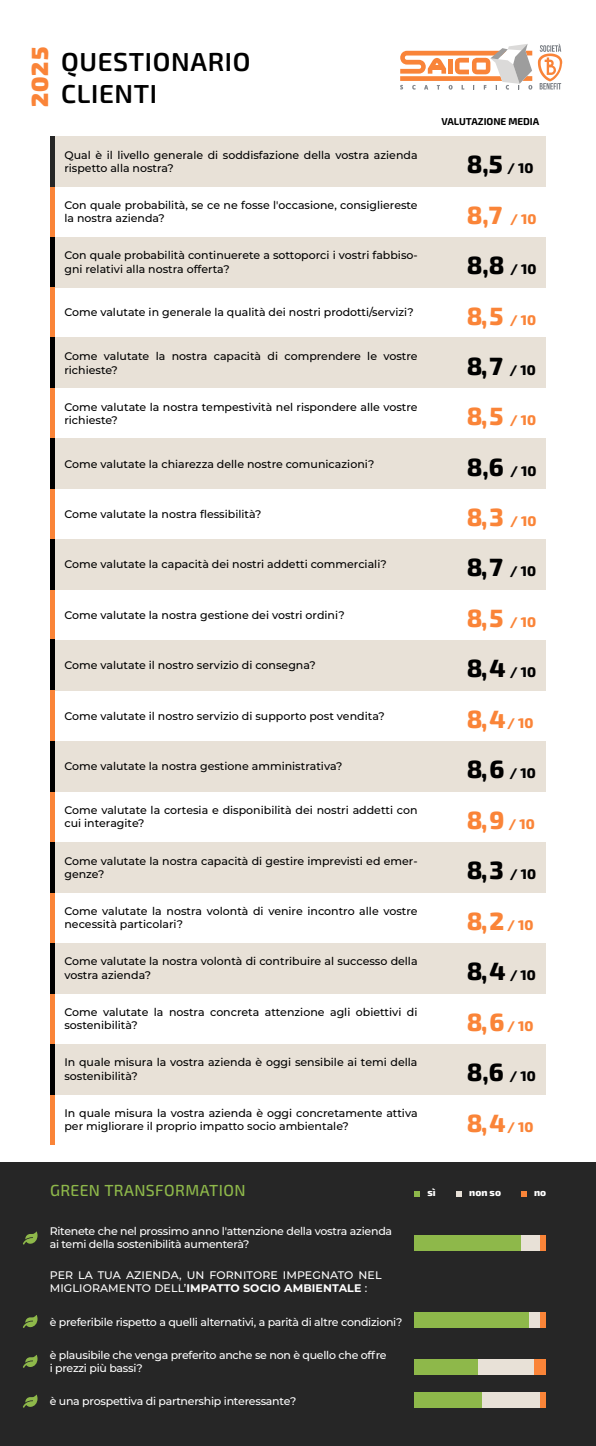
<style>
.page{position:relative;width:596px;height:1446px;background:#fff}
.page>*{position:absolute;margin:0;border:0;box-sizing:border-box;transform-origin:0 0}
.t1{font:26px/32.5px "Exo 2";letter-spacing:.025em;color:#000}
.t2{font:25px/50.4px "Exo 2";color:#000}
.t3{font:25px "Exo 2";color:#fa8438}
.t4{font:23.4px "Exo 2";color:#fa8438}
.t5{font:16px "Exo 2";letter-spacing:.025em;color:#8eb84a}
.t6{font:500 11px/13.2px "Montserrat";color:#000}
.t7{font:500 11px/13.2px "Montserrat";letter-spacing:-.025em;color:#fff}
.t8{font:500 11px/13.2px "Montserrat";letter-spacing:.01em;color:#fff}
.t9{font:700 10px "Exo 2";color:#000}
.t10{font:10px "Exo 2";color:#fff}
.s1{font-size:14px}
.s2{color:#fa8438}
.s3{font-size:14px;color:#fa8438}
.s4{font-weight:700}
</style>
<div class="page">
<div style="left:0;top:1162px;width:595px;height:284px;background:#262626"></div>
<div style="left:50px;top:136px;width:495px;height:50px;background:#e8e1d7"></div>
<div style="left:50px;top:237px;width:495px;height:50px;background:#e8e1d7"></div>
<div style="left:50px;top:338px;width:495px;height:50px;background:#e8e1d7"></div>
<div style="left:50px;top:438px;width:495px;height:51px;background:#e8e1d7"></div>
<div style="left:50px;top:539px;width:495px;height:51px;background:#e8e1d7"></div>
<div style="left:50px;top:640px;width:495px;height:51px;background:#e8e1d7"></div>
<div style="left:50px;top:741px;width:495px;height:50px;background:#e8e1d7"></div>
<div style="left:50px;top:842px;width:495px;height:50px;background:#e8e1d7"></div>
<div style="left:50px;top:943px;width:495px;height:50px;background:#e8e1d7"></div>
<div style="left:50px;top:1043px;width:495px;height:51px;background:#e8e1d7"></div>
<hr style="left:50px;top:237px;width:4px;height:50px;background:#000">
<hr style="left:50px;top:186px;width:4px;height:51px;background:#fa8438">
<hr style="left:50px;top:287px;width:4px;height:51px;background:#fa8438">
<hr style="left:50px;top:388px;width:4px;height:50px;background:#fa8438">
<hr style="left:50px;top:489px;width:4px;height:50px;background:#fa8438">
<hr style="left:50px;top:590px;width:4px;height:50px;background:#fa8438">
<hr style="left:50px;top:690px;width:4px;height:51px;background:#fa8438">
<hr style="left:50px;top:791px;width:4px;height:51px;background:#fa8438">
<hr style="left:50px;top:892px;width:4px;height:51px;background:#fa8438">
<hr style="left:50px;top:993px;width:4px;height:50px;background:#fa8438">
<hr style="left:50px;top:1094px;width:4px;height:50px;background:#fa8438">
<hr style="left:50px;top:338px;width:4px;height:50px;background:#000">
<hr style="left:50px;top:438px;width:4px;height:51px;background:#000">
<hr style="left:50px;top:539px;width:4px;height:51px;background:#000">
<hr style="left:50px;top:639px;width:4px;height:51px;background:#000">
<hr style="left:50px;top:741px;width:4px;height:50px;background:#000">
<hr style="left:50px;top:842px;width:4px;height:50px;background:#000">
<hr style="left:50px;top:943px;width:4px;height:50px;background:#000">
<hr style="left:50px;top:1043px;width:4px;height:51px;background:#000">
<hr style="left:50px;top:136px;width:4px;height:50px;background:#262626">
<svg style="left:23px;top:1231px;width:14px;height:13px"></svg>
<svg style="left:23px;top:1355px;width:14px;height:13px"></svg>
<svg style="left:23px;top:1315px;width:14px;height:13px"></svg>
<svg style="left:23px;top:1394px;width:14px;height:13px"></svg>
<svg style="left:414px;top:1191px;width:5px;height:5px"></svg>
<svg style="left:456px;top:1191px;width:5px;height:5px"></svg>
<svg style="left:521px;top:1191px;width:5px;height:5px"></svg>
<svg style="left:400px;top:44px;width:162px;height:46px"></svg>
<div style="left:414px;top:1235px;width:107px;height:15px;background:#8eb84a"></div>
<div style="left:521px;top:1235px;width:24px;height:15px;background:#e8e1d7"></div>
<div style="left:414px;top:1313px;width:114px;height:15px;background:#8eb84a"></div>
<div style="left:528px;top:1313px;width:17px;height:15px;background:#e8e1d7"></div>
<div style="left:414px;top:1359px;width:63px;height:15px;background:#8eb84a"></div>
<div style="left:477px;top:1359px;width:57px;height:15px;background:#e8e1d7"></div>
<div style="left:414px;top:1392px;width:68px;height:15px;background:#8eb84a"></div>
<div style="left:482px;top:1392px;width:58px;height:15px;background:#e8e1d7"></div>
<div style="left:539px;top:1235px;width:6px;height:15px;background:#fa8438"></div>
<div style="left:539px;top:1313px;width:6px;height:15px;background:#fa8438"></div>
<div style="left:534px;top:1359px;width:11px;height:15px;background:#fa8438"></div>
<div style="left:539px;top:1392px;width:6px;height:15px;background:#fa8438"></div>
<h3 class="t4" style="left:24px;top:107px;width:61px;rotate:-90deg">2025</h3>
<h1 class="t1" style="left:61px;top:45px;width:191px">QUESTIONARIO<br>CLIENTI</h1>
<p class="t6" style="left:64px;top:148px;width:354px">Qual è il livello generale di soddisfazione della vostra azienda rispetto alla nostra?</p>
<p class="t6" style="left:64px;top:198px;width:354px">Con quale probabilità, se ce ne fosse l'occasione, consigliereste la nostra azienda?</p>
<p class="t6" style="left:64px;top:248px;width:354px">Con quale probabilità continuerete a sottoporci i vostri fabbiso&shy;gni relativi alla nostra offerta?</p>
<p class="t6" style="left:64px;top:305px;width:350px">Come valutate in generale la qualità dei nostri prodotti/servizi?</p>
<p class="t6" style="left:64px;top:349px;width:354px">Come valutate la nostra capacità di comprendere le vostre richieste?</p>
<p class="t6" style="left:64px;top:400px;width:354px">Come valutate la nostra tempestività nel rispondere alle vostre richieste?</p>
<p class="t6" style="left:64px;top:457px;width:311px">Come valutate la chiarezza delle nostre comunicazioni?</p>
<p class="t6" style="left:64px;top:507px;width:198px">Come valutate la nostra flessibilità?</p>
<p class="t6" style="left:64px;top:557px;width:324px">Come valutate la capacità dei nostri addetti commerciali?</p>
<p class="t6" style="left:64px;top:608px;width:281px">Come valutate la nostra gestione dei vostri ordini?</p>
<p class="t6" style="left:64px;top:658px;width:253px">Come valutate il nostro servizio di consegna?</p>
<p class="t6" style="left:64px;top:709px;width:321px">Come valutate il nostro servizio di supporto post vendita?</p>
<p class="t6" style="left:64px;top:759px;width:279px">Come valutate la nostra gestione amministrativa?</p>
<p class="t6" style="left:64px;top:803px;width:354px">Come valutate la cortesia e disponibilità dei nostri addetti con cui interagite?</p>
<p class="t6" style="left:64px;top:853px;width:354px">Come valutate la nostra capacità di gestire imprevisti ed emer&shy;genze?</p>
<p class="t6" style="left:64px;top:904px;width:354px">Come valutate la nostra volontà di venire incontro alle vostre necessità particolari?</p>
<p class="t6" style="left:64px;top:954px;width:354px">Come valutate la nostra volontà di contribuire al successo della vostra azienda?</p>
<p class="t6" style="left:64px;top:1005px;width:354px">Come valutate la nostra concreta attenzione agli obiettivi di sostenibilità?</p>
<p class="t6" style="left:64px;top:1055px;width:354px">In quale misura la vostra azienda è oggi sensibile ai temi della sostenibilità?</p>
<p class="t6" style="left:64px;top:1106px;width:354px">In quale misura la vostra azienda è oggi concretamente attiva per migliorare il proprio impatto socio ambientale?</p>
<p class="t9" style="left:441px;top:116px;width:99px">VALUTAZIONE MEDIA</p>
<h2 class="t2" style="left:466px;top:138px;width:71px">8,5 <span class="s1">/ 10<br></span><span class="s2">8,7</span> <span class="s3">/ 10</span></h2>
<h2 class="t2" style="left:466px;top:239px;width:71px">8,8 <span class="s1">/ 10</span></h2>
<h2 class="t3" style="left:466px;top:298px;width:71px">8, 5 <span class="s1">/ 10</span></h2>
<h2 class="t2" style="left:466px;top:340px;width:71px">8, 7 <span class="s1">/ 10</span></h2>
<h2 class="t3" style="left:466px;top:399px;width:71px">8, 5 <span class="s1">/ 10</span></h2>
<h2 class="t2" style="left:466px;top:441px;width:71px">8,6 <span class="s1">/ 10</span></h2>
<h2 class="t3" style="left:466px;top:500px;width:71px">8, 3 <span class="s1">/ 10</span></h2>
<h2 class="t2" style="left:466px;top:541px;width:71px">8, 7 <span class="s1">/ 10</span></h2>
<h2 class="t3" style="left:466px;top:601px;width:71px">8, 5 <span class="s1">/ 10</span></h2>
<h2 class="t2" style="left:466px;top:642px;width:71px">8, 4 <span class="s1">/ 10</span></h2>
<h2 class="t3" style="left:466px;top:701px;width:68px">8, 4 <span class="s1">/ 10</span></h2>
<h2 class="t2" style="left:466px;top:743px;width:71px">8, 6 <span class="s1">/ 10</span></h2>
<h2 class="t3" style="left:466px;top:802px;width:70px">8, 9 <span class="s1">/ 10</span></h2>
<h2 class="t2" style="left:466px;top:844px;width:71px">8, 3 <span class="s1">/ 10</span></h2>
<h2 class="t3" style="left:466px;top:903px;width:68px">8, 2 <span class="s1">/ 10</span></h2>
<h2 class="t2" style="left:466px;top:945px;width:71px">8, 4 <span class="s1">/ 10</span></h2>
<h2 class="t3" style="left:466px;top:1004px;width:68px">8, 6 <span class="s1">/ 10</span></h2>
<h2 class="t2" style="left:466px;top:1046px;width:71px">8,6 <span class="s1">/ 10</span></h2>
<h2 class="t3" style="left:466px;top:1105px;width:68px">8, 4 <span class="s1">/ 10</span></h2>
<h3 class="t5" style="left:50px;top:1179px;width:197px">GREEN TRANSFORMATION</h3>
<p class="t7" style="left:50px;top:1224px;width:344px">Ritenete che nel prossimo anno l'attenzione della vostra azienda ai temi della sostenibilità aumenterà?</p>
<p class="t8" style="left:50px;top:1267px;width:333px">PER LA TUA AZIENDA, UN FORNITORE IMPEGNATO NEL<br>MIGLIORAMENTO DELL’<span class="s4">IMPATTO SOCIO AMBIENTALE</span> :</p>
<p class="t7" style="left:50px;top:1314px;width:354px">è preferibile rispetto a quelli alternativi, a parità di altre condizioni?</p>
<p class="t7" style="left:50px;top:1347px;width:338px">è plausibile che venga preferito anche se non è quello che offre i prezzi più bassi?</p>
<p class="t7" style="left:50px;top:1393px;width:248px">è una prospettiva di partnership interessante?</p>
<p class="t10" style="left:427px;top:1186px;width:10px">sì</p>
<p class="t10" style="left:469px;top:1186px;width:33px">non so</p>
<p class="t10" style="left:534px;top:1186px;width:14px">no</p>
</div>
